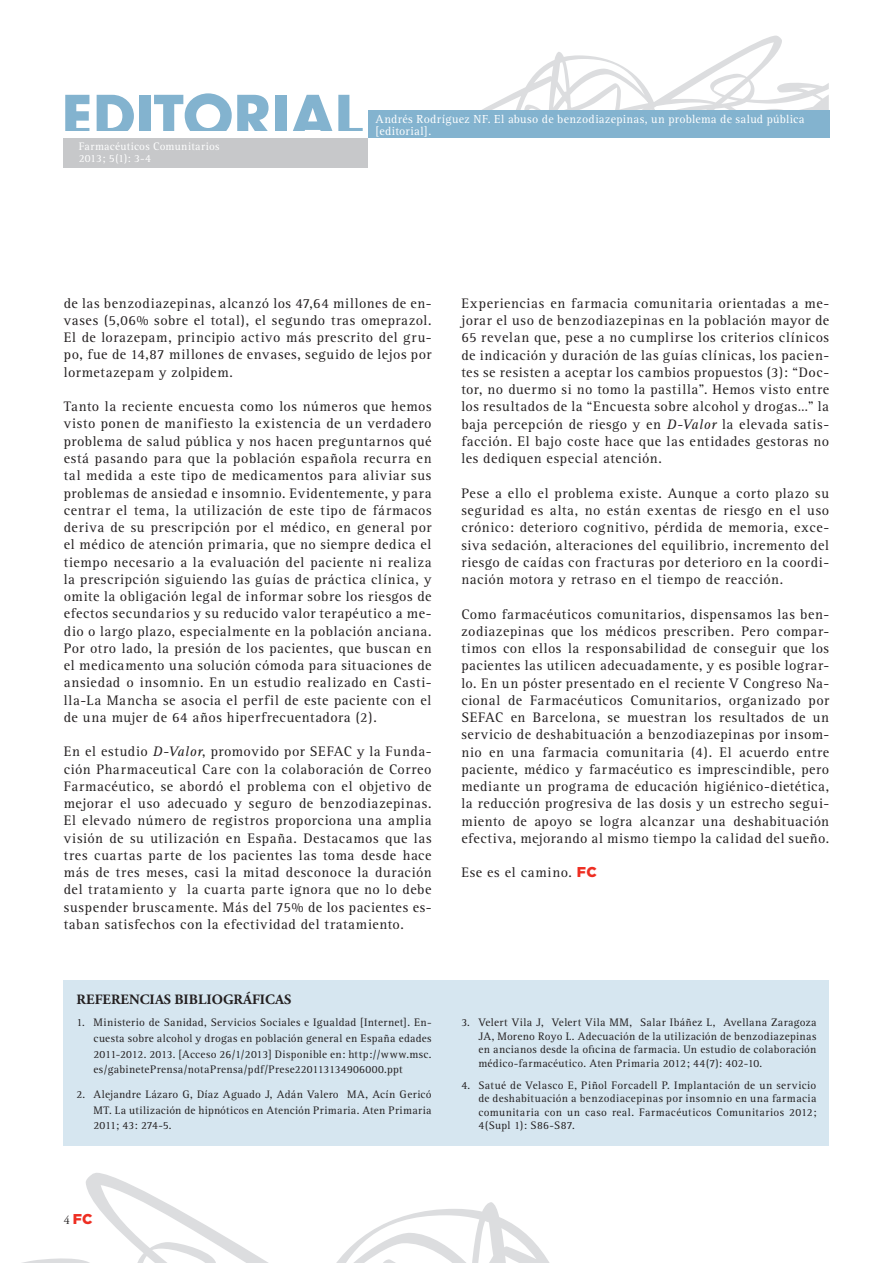
<style>
.page{position:relative;width:893px;height:1263px;background:#fff}
.page>*{position:absolute;margin:0;border:0;box-sizing:border-box;transform-origin:0 0}
.t1{font:700 56.4px "Futura Std";letter-spacing:.005em;color:#83b3cf}
.t2{font:14.25px/17.2px "Rotis Serif";letter-spacing:.04em;color:#231f20;text-align:justify}
.t3{font:700 14.25px "Adobe Garamond Pro";letter-spacing:.005em;color:#231f20}
.t4{font:900 14.25px "Gotham";color:#ee2e22}
.t5{font:12px/12px "Rotis Serif";letter-spacing:.02em;color:#fff}
.t6{font:11.25px/13.5px "Rotis Serif";letter-spacing:.025em;color:#231f20;text-align:justify}
.t7{font:11.25px/12px "Rotis Serif";letter-spacing:.02em;color:#fff}
.s1{font-style:italic}
.s2{font-family:"Gotham";font-weight:900;color:#ee2e22}
.s3{font-family:"Adobe Garamond Pro";font-weight:400;font-size:12px;color:#231f20}
</style>
<div class="page">
<svg style="left:22px;top:1173px;width:528px;height:90px"></svg>
<svg style="left:451px;top:36px;width:378px;height:75px"></svg>
<div style="left:368px;top:111px;width:461px;height:27px;background:#83b3cf"></div>
<div style="left:64px;top:138px;width:304px;height:30px;background:#c7c8ca"></div>
<div style="left:64px;top:980px;width:765px;height:166px;background:#d6e6f0"></div>
<h1 class="t1" style="left:62px;top:79px;width:303px">EDITORIAL</h1>
<p class="t7" style="left:79px;top:141px;width:142px">Farmacéuticos Comunitarios<br>2013; 5(1): 3-4</p>
<p class="t5" style="left:375px;top:113px;width:431px">Andrés Rodríguez NF. El abuso de benzodiazepinas, un problema de salud pública [editorial].</p>
<p class="t2" style="left:64px;top:295px;width:369px">de las benzodiazepinas, alcanzó los 47,64 millones de en&shy;vases (5,06% sobre el total), el segundo tras omeprazol.<br>El de lorazepam, principio activo más prescrito del gru&shy;po, fue de 14,87 millones de envases, seguido de lejos por lormetazepam y zolpidem.</p>
<p class="t2" style="left:64px;top:398px;width:369px">Tanto la reciente encuesta como los números que hemos visto ponen de manifiesto la existencia de un verdadero problema de salud pública y nos hacen preguntarnos qué está pasando para que la población española recurra en tal medida a este tipo de medicamentos para aliviar sus problemas de ansiedad e insomnio. Evidentemente, y para centrar el tema, la utilización de este tipo de fármacos deriva de su prescripción por el médico, en general por el médico de atención primaria, que no siempre dedica el tiempo necesario a la evaluación del paciente ni realiza la prescripción siguiendo las guías de práctica clínica, y omite la obligación legal de informar sobre los riesgos de efectos secundarios y su reducido valor terapéutico a me&shy;dio o largo plazo, especialmente en la población anciana.<br>Por otro lado, la presión de los pacientes, que buscan en el medicamento una solución cómoda para situaciones de ansiedad o insomnio. En un estudio realizado en Casti&shy;lla-La Mancha se asocia el perfil de este paciente con el de una mujer de 64 años hiperfrecuentadora (2).</p>
<p class="t2" style="left:64px;top:743px;width:369px">En el estudio <span class="s1">D-Valor</span>, promovido por SEFAC y la Funda&shy;ción Pharmaceutical Care con la colaboración de Correo Farmacéutico, se abordó el problema con el objetivo de mejorar el uso adecuado y seguro de benzodiazepinas.<br>El elevado número de registros proporciona una amplia visión de su utilización en España. Destacamos que las tres cuartas parte de los pacientes las toma desde hace más de tres meses, casi la mitad desconoce la duración del tratamiento y la cuarta parte ignora que no lo debe suspender bruscamente. Más del 75% de los pacientes es&shy;taban satisfechos con la efectividad del tratamiento.</p>
<p class="t3" style="left:77px;top:991px;width:216px">REFERENCIAS BIBLIOGRÁFICAS</p>
<p class="t6" style="left:94px;top:1015px;width:340px;line-height:15.8px;text-indent:-17px">1. Ministerio de Sanidad, Servicios Sociales e Igualdad [Internet]. En&shy;cuesta sobre alcohol y drogas en población general en España edades 2011-2012. 2013. [Acceso 26/1/2013] Disponible en: http://www.msc. es/gabinetePrensa/notaPrensa/pdf/Prese220113134906000.ppt</p>
<p class="t6" style="left:94px;top:1086px;width:340px;line-height:15.8px;text-indent:-17px">2. Alejandre Lázaro G, Díaz Aguado J, Adán Valero MA, Acín Gericó MT. La utilización de hipnóticos en Atención Primaria. Aten Primaria 2011; 43: 274-5.</p>
<p class="t2" style="left:461px;top:295px;width:369px">Experiencias en farmacia comunitaria orientadas a me&shy;jorar el uso de benzodiazepinas en la población mayor de 65 revelan que, pese a no cumplirse los criterios clínicos de indicación y duración de las guías clínicas, los pacien&shy;tes se resisten a aceptar los cambios propuestos (3): “Doc&shy;tor, no duermo si no tomo la pastilla”. Hemos visto entre los resultados de la “Encuesta sobre alcohol y drogas…” la baja percepción de riesgo y en <span class="s1">D-Valor</span> la elevada satis&shy;facción. El bajo coste hace que las entidades gestoras no les dediquen especial atención.</p>
<p class="t2" style="left:461px;top:485px;width:369px">Pese a ello el problema existe. Aunque a corto plazo su seguridad es alta, no están exentas de riesgo en el uso crónico: deterioro cognitivo, pérdida de memoria, exce&shy;siva sedación, alteraciones del equilibrio, incremento del riesgo de caídas con fracturas por deterioro en la coordi&shy;nación motora y retraso en el tiempo de reacción.</p>
<p class="t2" style="left:461px;top:606px;width:369px">Como farmacéuticos comunitarios, dispensamos las ben&shy;zodiazepinas que los médicos prescriben. Pero compar&shy;timos con ellos la responsabilidad de conseguir que los pacientes las utilicen adecuadamente, y es posible lograr&shy;lo. En un póster presentado en el reciente V Congreso Na&shy;cional de Farmacéuticos Comunitarios, organizado por SEFAC en Barcelona, se muestran los resultados de un servicio de deshabituación a benzodiazepinas por insom&shy;nio en una farmacia comunitaria (4). El acuerdo entre paciente, médico y farmacéutico es imprescindible, pero mediante un programa de educación higiénico-dietética, la reducción progresiva de las dosis y un estrecho segui&shy;miento de apoyo se logra alcanzar una deshabituación efectiva, mejorando al mismo tiempo la calidad del sueño.</p>
<p class="t2" style="left:461px;top:864px;width:137px">Ese es el camino. <span class="s2">FC</span></p>
<p class="t6" style="left:478px;top:1016px;width:340px;text-indent:-17px">3. Velert Vila J, Velert Vila MM, Salar Ibáñez L, Avellana Zaragoza JA, Moreno Royo L. Adecuación de la utilización de benzodiazepinas en ancianos desde la oficina de farmacia. Un estudio de colaboración médico-farmacéutico. Aten Primaria 2012; 44(7): 402-10.</p>
<p class="t6" style="left:478px;top:1078px;width:340px;text-indent:-17px">4. Satué de Velasco E, Piñol Forcadell P. Implantación de un servicio de deshabituación a benzodiacepinas por insomnio en una farmacia comunitaria con un caso real. Farmacéuticos Comunitarios 2012; 4(Supl 1): S86-S87.</p>
<p class="t4" style="left:64px;top:1211px;width:30px"><span class="s3">4</span> FC</p>
</div>
